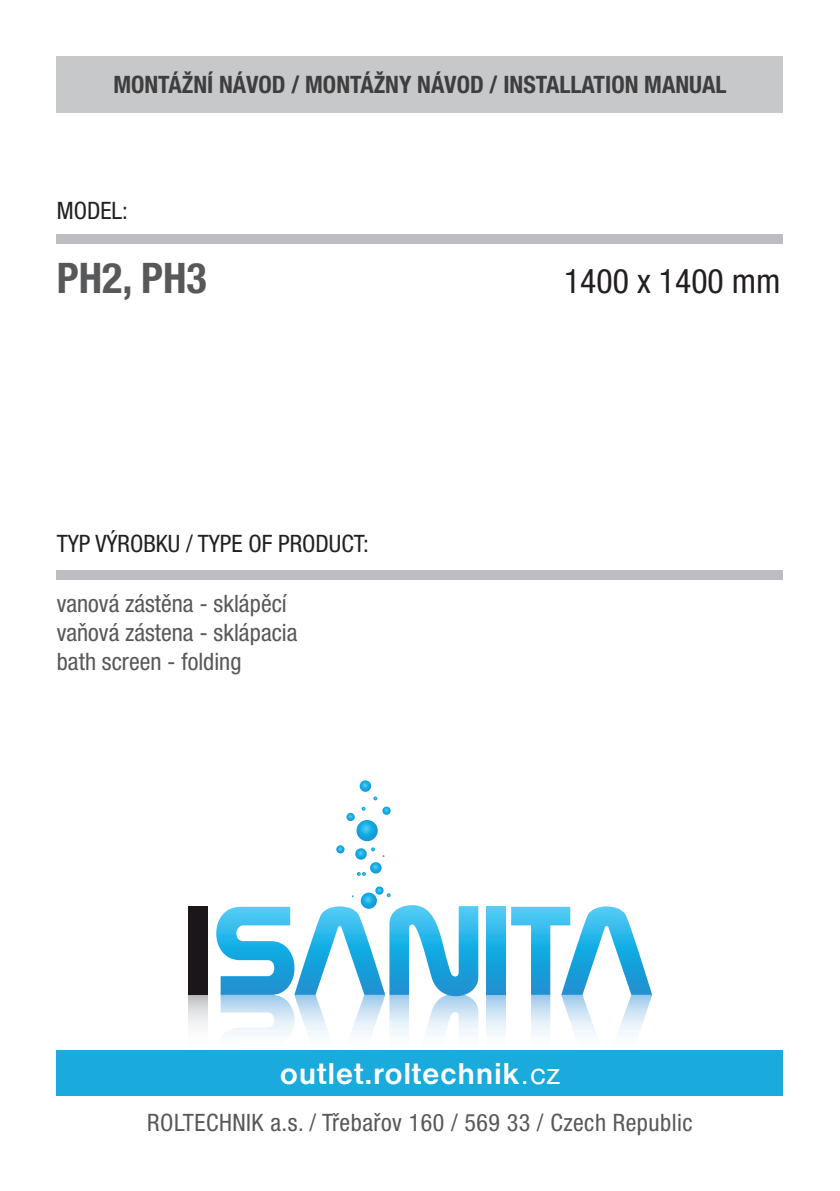
<style>
.page{position:relative;width:840px;height:1191px;background:#fff}
.page>*{position:absolute;margin:0;border:0;box-sizing:border-box;transform-origin:0 0}
.t1{font:700 condensed 42.2px "Helvetica Neue LT Pro";color:#57585a}
.t2{font:condensed 33.8px "Helvetica Neue LT Pro";color:#231f20}
.t3{font:700 31.4px "Nimbus Sans DOT";letter-spacing:.02em;color:#fff}
.t4{font:condensed 24px "Helvetica Neue LT Pro";color:#57585a}
.t5{font:700 condensed 24px "Helvetica Neue LT Pro";color:#3e3e3f}
.t6{font:condensed 24px "Helvetica Neue LT Pro";letter-spacing:.02em;color:#57585a}
.t7{font:condensed 24px "Helvetica Neue LT Pro";color:#231f20}
.s1{font-weight:400}
</style>
<div class="page">
<svg style="left:188px;top:994px;width:20px;height:32px"></svg>
<svg style="left:486px;top:994px;width:19px;height:41px"></svg>
<div style="left:188px;top:906px;width:20px;height:88px;background:#1a161a"></div>
<svg style="left:216px;top:905px;width:262px;height:130px"></svg>
<svg style="left:486px;top:906px;width:19px;height:88px;background:#26ace2"></svg>
<svg style="left:511px;top:906px;width:140px;height:129px"></svg>
<svg style="left:356px;top:820px;width:21px;height:21px"></svg>
<svg style="left:360px;top:892px;width:17px;height:16px"></svg>
<svg style="left:346px;top:813px;width:8px;height:8px"></svg>
<svg style="left:336px;top:845px;width:8px;height:8px"></svg>
<svg style="left:382px;top:806px;width:8px;height:9px"></svg>
<svg style="left:361px;top:806px;width:4px;height:4px"></svg>
<svg style="left:375px;top:886px;width:15px;height:11px"></svg>
<svg style="left:359px;top:780px;width:18px;height:20px"></svg>
<svg style="left:355px;top:847px;width:29px;height:29px"></svg>
<div style="left:57px;top:1050px;width:725px;height:46px;background:#1baadc"></div>
<div style="left:57px;top:56px;width:725px;height:57px;background:#c7c8ca"></div>
<div style="left:57px;top:235px;width:725px;height:9px;background:#bcbdc0"></div>
<div style="left:57px;top:570px;width:725px;height:9px;background:#bcbdc0"></div>
<p class="t5" style="left:113px;top:70px;width:614px">MONTÁŽNÍ NÁVOD / MONTÁŽNY NÁVOD / INSTALLATION MANUAL</p>
<p class="t7" style="left:57px;top:196px;width:73px">MODEL:</p>
<p class="t1" style="left:57px;top:252px;width:151px">PH2, PH3</p>
<p class="t2" style="left:563px;top:262px;width:218px">1400 x 1400 mm</p>
<p class="t7" style="left:57px;top:530px;width:313px">TYP VÝROBKU / TYPE OF PRODUCT:</p>
<p class="t4" style="left:57px;top:589px;width:231px">vanová zástěna - sklápěcí</p>
<p class="t4" style="left:57px;top:618px;width:242px">vaňová zástena - sklápacia</p>
<p class="t4" style="left:57px;top:647px;width:186px">bath screen - folding</p>
<p class="t3" style="left:280px;top:1055px;width:281px">outlet.roltechnik<span class="s1">.cz</span></p>
<p class="t6" style="left:147px;top:1108px;width:546px">ROLTECHNIK a.s. / Třebařov 160 / 569 33 / Czech Republic</p>
</div>
